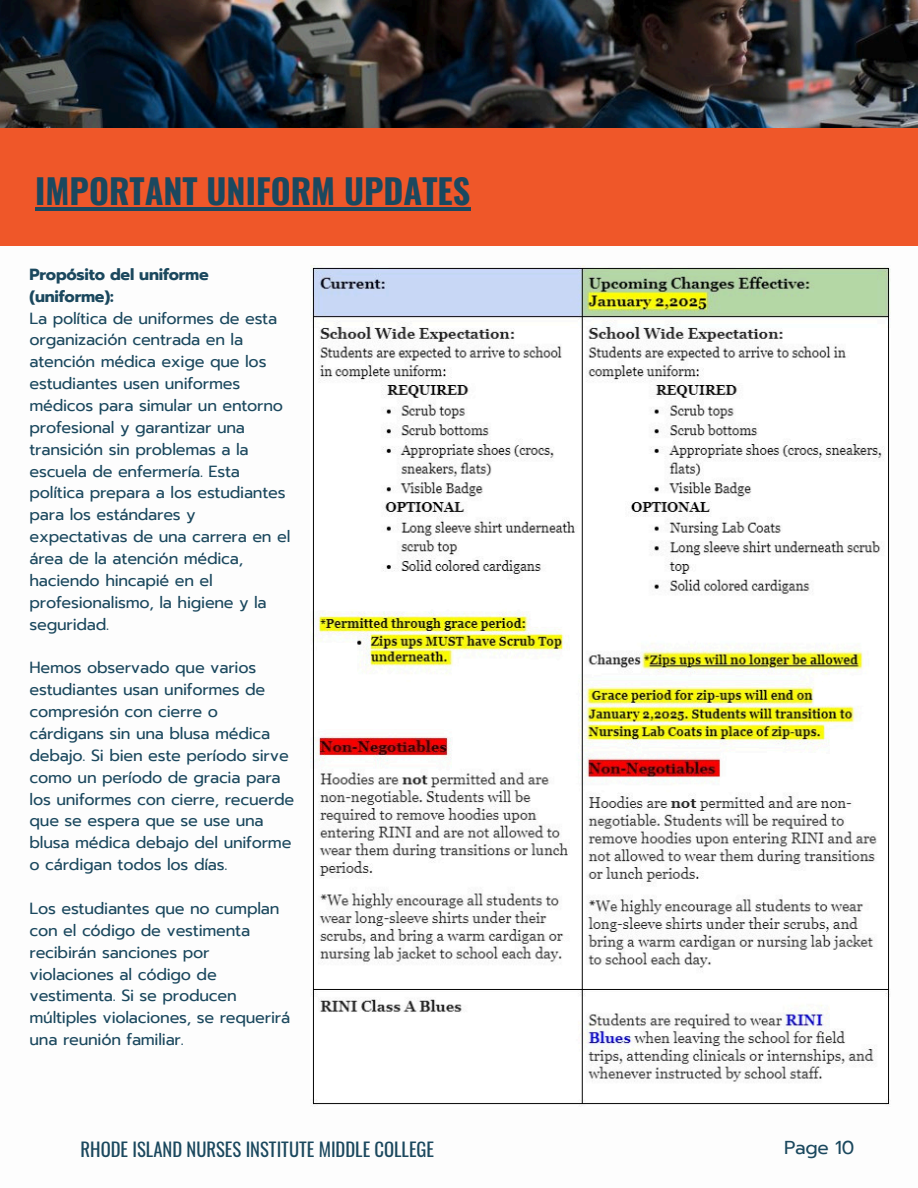
<style>
.page{position:relative;width:918px;height:1188px;background:#fff}
.page>*{position:absolute;margin:0;border:0;box-sizing:border-box;transform-origin:0 0}
.t1{font:700 34.05px "Oswald";color:#1b485f}
.t2{font:18.6px "Oswald";color:#1b485e}
.t3{font:18.6px "Prompt";letter-spacing:-.015em;color:#1b485e}
.t4{font:16.05px/21.9px "Prompt";letter-spacing:-.015em;color:#1b485e}
.t5{font:700 16.05px/21.9px "Prompt";letter-spacing:-.015em;color:#1b485e}
</style>
<div class="page">
<div style="left:0;top:0;width:918px;height:245px;background:#ef5729"></div>
<img style="left:0;top:0;width:918px;height:127px">
<img style="left:311px;top:266px;width:579px;height:839px">
<hr style="left:35px;top:207px;width:435px;height:3px;background:#1b485f">
<p class="t1" style="left:35px;top:164px;width:437px">IMPORTANT UNIFORM UPDATES</p>
<p class="t5" style="left:30px;top:264px;width:181px">Propósito del uniforme (uniforme):</p>
<p class="t4" style="left:30px;top:307px;width:262px">La política de uniformes de esta organización centrada en la atención médica exige que los estudiantes usen uniformes médicos para simular un entorno profesional y garantizar una transición sin problemas a la escuela de enfermería. Esta política prepara a los estudiantes para los estándares y expectativas de una carrera en el área de la atención médica, haciendo hincapié en el profesionalismo, la higiene y la seguridad.</p>
<h2 class="t4" style="left:30px;top:657px;width:266px">Hemos observado que varios estudiantes usan uniformes de compresión con cierre o cárdigans sin una blusa médica debajo. Si bien este período sirve como un período de gracia para los uniformes con cierre, recuerde que se espera que se use una blusa médica debajo del uniforme o cárdigan todos los días.</h2>
<h3 class="t4" style="left:30px;top:898px;width:262px">Los estudiantes que no cumplan con el código de vestimenta recibirán sanciones por violaciones al código de vestimenta. Si se producen múltiples violaciones, se requerirá una reunión familiar.</h3>
<p class="t2" style="left:81px;top:1135px;width:355px">RHODE ISLAND NURSES INSTITUTE MIDDLE COLLEGE</p>
<p class="t3" style="left:784px;top:1134px;width:72px">Page 10</p>
</div>
